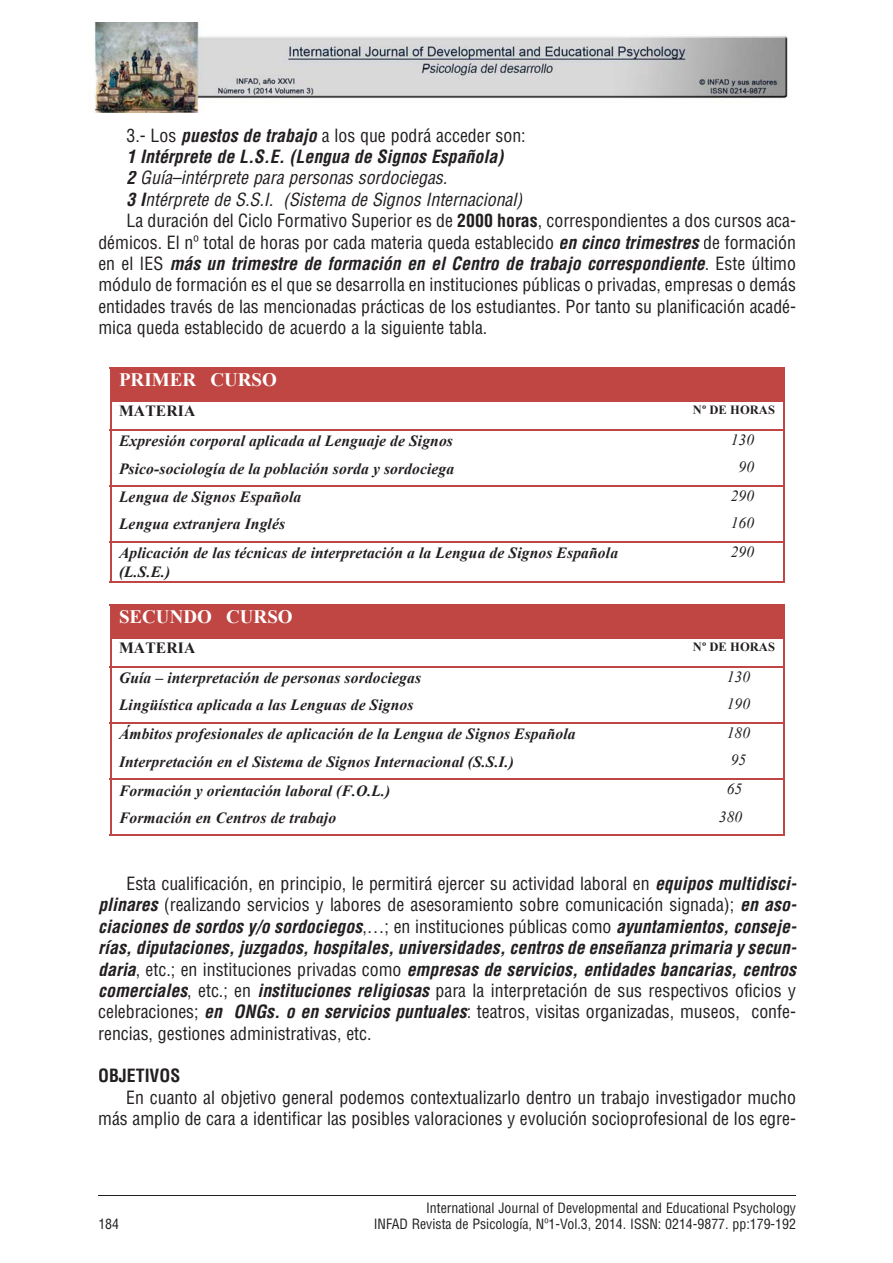
<style>
.page{position:relative;width:893px;height:1263px;background:#fff}
.page>*{position:absolute;margin:0;border:0;box-sizing:border-box;transform-origin:0 0}
.t1{font:19.05px "Times New Roman PS Bold MT+XODOXL";color:#fff}
.t2{font:condensed 17.85px/21.5px "Helvetica";color:#231f20;text-align:justify}
.t3{font:italic 700 condensed 17.85px "Helvetica";color:#231f20}
.t4{font:italic condensed 17.85px "Helvetica";color:#231f20}
.t5{font:700 condensed 17.85px "Helvetica";color:#231f20}
.t6{font:15.6px/19px "Times New Roman PS Bold Italic MT+PTUMPG";letter-spacing:.005em;color:#231f20}
.t7{font:15.6px "Times New Roman PS Italic MT+WQKYYL";letter-spacing:.005em;color:#231f20}
.t8{font:15.6px "Times New Roman PS Bold MT+XODOXL";letter-spacing:.01em;color:#231f20}
.t9{font:condensed 13.8px "Helvetica";color:#231f20}
.t10{font:12.6px "Times New Roman PS Bold MT+XODOXL";letter-spacing:.005em;color:#231f20}
.s1{font-weight:700;font-style:italic}
.s2{font-weight:700}
.s3{font-weight:400;font-style:normal}
</style>
<div class="page">
<hr style="left:98px;top:1195px;width:698px;height:1px;background:#231f20">
<div style="left:111px;top:369px;width:312px;height:32px;background:#bf4642"></div>
<div style="left:422px;top:369px;width:361px;height:32px;background:#bf4642"></div>
<hr style="left:110px;top:367px;width:675px;height:2px;background:#bf4642">
<hr style="left:110px;top:369px;width:1px;height:33px;background:#bf4642">
<hr style="left:783px;top:369px;width:2px;height:33px;background:#bf4642">
<hr style="left:783px;top:402px;width:2px;height:27px;background:#bf4642">
<hr style="left:110px;top:429px;width:675px;height:2px;background:#bf4642">
<hr style="left:783px;top:431px;width:2px;height:27px;background:#bf4642">
<hr style="left:783px;top:458px;width:2px;height:27px;background:#bf4642">
<hr style="left:110px;top:485px;width:675px;height:1px;background:#bf4642">
<hr style="left:783px;top:486px;width:2px;height:28px;background:#bf4642">
<svg style="left:110px;top:402px;width:1px;height:139px"></svg>
<hr style="left:783px;top:514px;width:2px;height:27px;background:#bf4642">
<hr style="left:110px;top:541px;width:675px;height:2px;background:#bf4642">
<hr style="left:110px;top:543px;width:1px;height:40px;background:#bf4642">
<hr style="left:110px;top:581px;width:517px;height:2px;background:#bf4642">
<hr style="left:626px;top:581px;width:157px;height:2px;background:#bf4642">
<hr style="left:783px;top:543px;width:2px;height:40px;background:#bf4642">
<div style="left:111px;top:606px;width:312px;height:33px;background:#bf4642"></div>
<div style="left:422px;top:606px;width:361px;height:33px;background:#bf4642"></div>
<hr style="left:110px;top:604px;width:675px;height:2px;background:#bf4642">
<hr style="left:110px;top:606px;width:1px;height:33px;background:#bf4642">
<hr style="left:783px;top:606px;width:2px;height:33px;background:#bf4642">
<hr style="left:783px;top:639px;width:2px;height:27px;background:#bf4642">
<hr style="left:110px;top:666px;width:675px;height:1px;background:#bf4642">
<hr style="left:783px;top:667px;width:2px;height:28px;background:#bf4642">
<hr style="left:783px;top:695px;width:2px;height:27px;background:#bf4642">
<hr style="left:110px;top:722px;width:675px;height:2px;background:#bf4642">
<hr style="left:783px;top:724px;width:2px;height:27px;background:#bf4642">
<hr style="left:783px;top:751px;width:2px;height:27px;background:#bf4642">
<hr style="left:110px;top:778px;width:675px;height:2px;background:#bf4642">
<hr style="left:783px;top:780px;width:2px;height:27px;background:#bf4642">
<svg style="left:110px;top:639px;width:1px;height:196px"></svg>
<hr style="left:110px;top:835px;width:517px;height:1px;background:#bf4642">
<hr style="left:626px;top:835px;width:157px;height:1px;background:#bf4642">
<hr style="left:783px;top:807px;width:2px;height:29px;background:#bf4642">
<img style="left:94px;top:22px;width:694px;height:90px">
<p class="t2" style="left:126px;top:126px;width:401px">3.- Los <span class="s1">puestos de trabajo</span> a los que podrá acceder son:</p>
<p class="t3" style="left:126px;top:150px;width:378px">1 Intérprete de L.S.E. (Lengua de Signos Española)</p>
<p class="t4" style="left:126px;top:171px;width:322px"><span class="s2">2</span> Guía–intérprete para personas sordociegas.</p>
<p class="t4" style="left:126px;top:192px;width:397px"><span class="s2">3 I</span>ntérprete de S.S.I. (Sistema de Signos Internacional)</p>
<p class="t2" style="left:126px;top:211px;width:671px">La duración del Ciclo Formativo Superior es de <span class="s2">2000 horas</span>, correspondientes a dos cursos aca-</p>
<p class="t2" style="left:98px;top:233px;width:699px">démicos. El nº total de horas por cada materia queda establecido <span class="s1">en cinco trimestres</span> de formación</p>
<p class="t3" style="left:98px;top:257px;width:699px"><span class="s3">en el IES</span> más un trimestre de formación en el Centro de trabajo correspondiente<span class="s3">. Este último</span></p>
<p class="t2" style="left:98px;top:276px;width:699px">módulo de formación es el que se desarrolla en instituciones públicas o privadas, empresas o demás</p>
<p class="t2" style="left:98px;top:297px;width:699px">entidades través de las mencionadas prácticas de los estudiantes. Por tanto su planificación acadé-</p>
<p class="t2" style="left:98px;top:318px;width:390px">mica queda establecido de acuerdo a la siguiente tabla.</p>
<p class="t1" style="left:119px;top:369px;width:159px">PRIMER CURSO</p>
<p class="t8" style="left:119px;top:402px;width:78px">MATERIA</p>
<p class="t10" style="left:693px;top:402px;width:84px">Nº DE HORAS</p>
<p class="t6" style="left:119px;top:431px;width:335px">Expresión corporal aplicada al Lenguaje de Signos</p>
<p class="t7" style="left:731px;top:431px;width:25px">130</p>
<p class="t6" style="left:119px;top:459px;width:337px">Psico-sociología de la población sorda y sordociega</p>
<p class="t7" style="left:738px;top:459px;width:17px">90</p>
<p class="t6" style="left:119px;top:487px;width:184px">Lengua de Signos Española</p>
<p class="t7" style="left:731px;top:487px;width:25px">290</p>
<p class="t6" style="left:119px;top:515px;width:168px">Lengua extranjera Inglés</p>
<p class="t7" style="left:731px;top:514px;width:25px">160</p>
<p class="t6" style="left:119px;top:544px;width:501px">Aplicación de las técnicas de interpretación a la Lengua de Signos Española (L.S.E.)</p>
<p class="t7" style="left:731px;top:543px;width:25px">290</p>
<p class="t1" style="left:119px;top:606px;width:175px">SECUNDO CURSO</p>
<p class="t8" style="left:119px;top:639px;width:78px">MATERIA</p>
<p class="t10" style="left:693px;top:639px;width:84px">Nº DE HORAS</p>
<p class="t6" style="left:119px;top:668px;width:303px">Guía – interpretación de personas sordociegas</p>
<p class="t7" style="left:727px;top:668px;width:25px">130</p>
<p class="t6" style="left:119px;top:696px;width:296px">Lingüística aplicada a las Lenguas de Signos</p>
<p class="t7" style="left:727px;top:695px;width:25px">190</p>
<p class="t6" style="left:119px;top:724px;width:458px">Ámbitos profesionales de aplicación de la Lengua de Signos Española</p>
<p class="t7" style="left:727px;top:724px;width:25px">180</p>
<p class="t6" style="left:119px;top:752px;width:396px">Interpretación en el Sistema de Signos Internacional (S.S.I.)</p>
<p class="t7" style="left:731px;top:752px;width:17px">95</p>
<p class="t6" style="left:119px;top:781px;width:273px">Formación y orientación laboral (F.O.L.)</p>
<p class="t7" style="left:727px;top:780px;width:17px">65</p>
<p class="t6" style="left:119px;top:808px;width:219px">Formación en Centros de trabajo</p>
<p class="t7" style="left:719px;top:808px;width:25px">380</p>
<p class="t2" style="left:98px;top:874px;width:700px;text-indent:28px">Esta cualificación, en principio, le permitirá ejercer su actividad laboral en <span class="s1">equipos multidisci&shy;plinares</span> (realizando servicios y labores de asesoramiento sobre comunicación signada); <span class="s1">en aso&shy;ciaciones de sordos y/o sordociegos</span>,…; en instituciones públicas como <span class="s1">ayuntamientos, conseje&shy;rías, diputaciones, juzgados, hospitales, universidades, centros de enseñanza primaria y secun&shy;daria</span>, etc.; en instituciones privadas como <span class="s1">empresas de servicios, entidades bancarias, centros comerciales</span>, etc.; en <span class="s1">instituciones religiosas</span> para la interpretación de sus respectivos oficios y celebraciones; <span class="s1">en ONGs. o en servicios puntuales</span>: teatros, visitas organizadas, museos, confe&shy;rencias, gestiones administrativas, etc.</p>
<p class="t5" style="left:98px;top:1069px;width:84px">OBJETIVOS</p>
<p class="t2" style="left:98px;top:1088px;width:699px;text-align:right">En cuanto al objetivo general podemos contextualizarlo dentro un trabajo investigador mucho más amplio de cara a identificar las posibles valoraciones y evolución socioprofesional de los egre-</p>
<p class="t9" style="left:426px;top:1202px;width:371px">International Journal of Developmental and Educational Psychology</p>
<p class="t9" style="left:98px;top:1219px;width:22px">184</p>
<p class="t9" style="left:374px;top:1219px;width:424px">INFAD Revista de Psicología, Nº1-Vol.3, 2014. ISSN: 0214-9877. pp:179-192</p>
</div>
